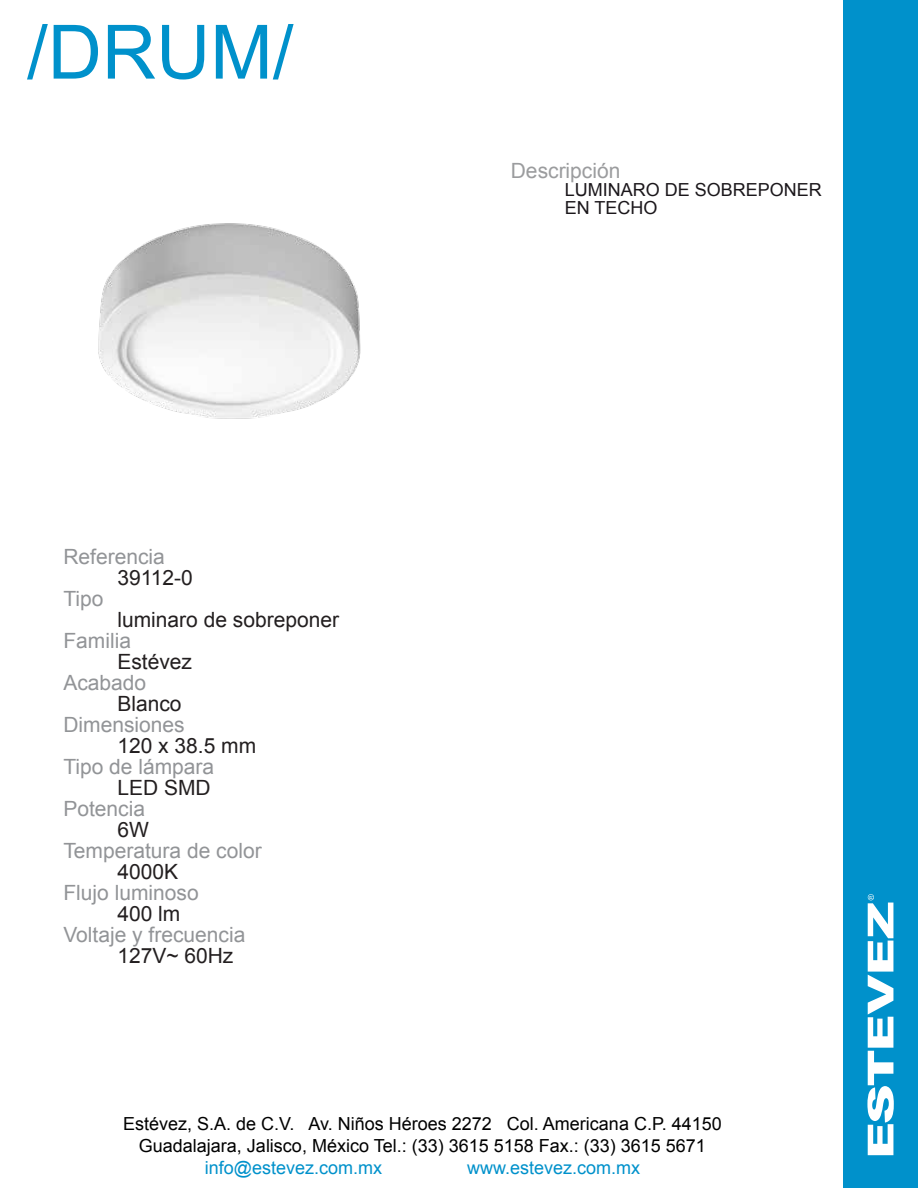
<style>
.page{position:relative;width:918px;height:1188px;background:#fff}
.page>*{position:absolute;margin:0;border:0;box-sizing:border-box;transform-origin:0 0}
.t1{font:75px "Arial";color:#0091cb}
.t2{font:21px "Arial";color:#929497}
.t3{font:21px "Arial";color:#231f20}
.t4{font:21px "Arial";color:#9b9c9e}
.t5{font:18px/21.6px "Arial";color:#000;text-align:center}
.t6{font:18px "Arial";color:#0091cb}
.t7{font:18px/18px "Arial";color:#1b171b}
</style>
<div class="page">
<div style="left:843px;top:0;width:75px;height:1188px;background:#0091cb"></div>
<svg style="left:867px;top:894px;width:27px;height:261px"></svg>
<img style="left:98px;top:223px;width:263px;height:196px">
<h1 class="t1" style="left:27px;top:3px;width:268px">/DRUM/</h1>
<p class="t2" style="left:63px;top:543px;width:103px">Referencia</p>
<p class="t3" style="left:117px;top:564px;width:77px">39112-0</p>
<p class="t2" style="left:63px;top:585px;width:42px">Tipo</p>
<p class="t3" style="left:117px;top:606px;width:223px">luminaro de sobreponer</p>
<p class="t2" style="left:63px;top:627px;width:69px">Familia</p>
<p class="t3" style="left:117px;top:648px;width:76px">Estévez</p>
<p class="t2" style="left:63px;top:669px;width:84px">Acabado</p>
<p class="t3" style="left:117px;top:690px;width:66px">Blanco</p>
<p class="t2" style="left:63px;top:711px;width:123px">Dimensiones</p>
<p class="t3" style="left:117px;top:732px;width:140px">120 x 38.5 mm</p>
<p class="t2" style="left:63px;top:753px;width:152px">Tipo de lámpara</p>
<p class="t3" style="left:117px;top:774px;width:95px">LED SMD</p>
<p class="t2" style="left:63px;top:795px;width:83px">Potencia</p>
<p class="t3" style="left:117px;top:816px;width:33px">6W</p>
<p class="t2" style="left:63px;top:837px;width:200px">Temperatura de color</p>
<p class="t3" style="left:117px;top:858px;width:62px">4000K</p>
<p class="t2" style="left:63px;top:879px;width:137px">Flujo luminoso</p>
<p class="t3" style="left:117px;top:900px;width:65px">400 lm</p>
<p class="t2" style="left:63px;top:921px;width:184px">Voltaje y frecuencia</p>
<p class="t3" style="left:117px;top:942px;width:118px">127V~ 60Hz</p>
<p class="t4" style="left:511px;top:157px;width:111px">Descripción</p>
<p class="t7" style="left:565px;top:181px;width:259px">LUMINARO DE SOBREPONER<br>EN TECHO</p>
<p class="t5" style="left:123px;top:1113px;width:600px">Estévez, S.A. de C.V. Av. Niños Héroes 2272 Col. Americana C.P. 44150<br>Guadalajara, Jalisco, México Tel.: (33) 3615 5158 Fax.: (33) 3615 5671</p>
<p class="t6" style="left:205px;top:1155px;width:179px">info@estevez.com.mx</p>
<p class="t6" style="left:467px;top:1155px;width:174px">www.estevez.com.mx</p>
</div>
